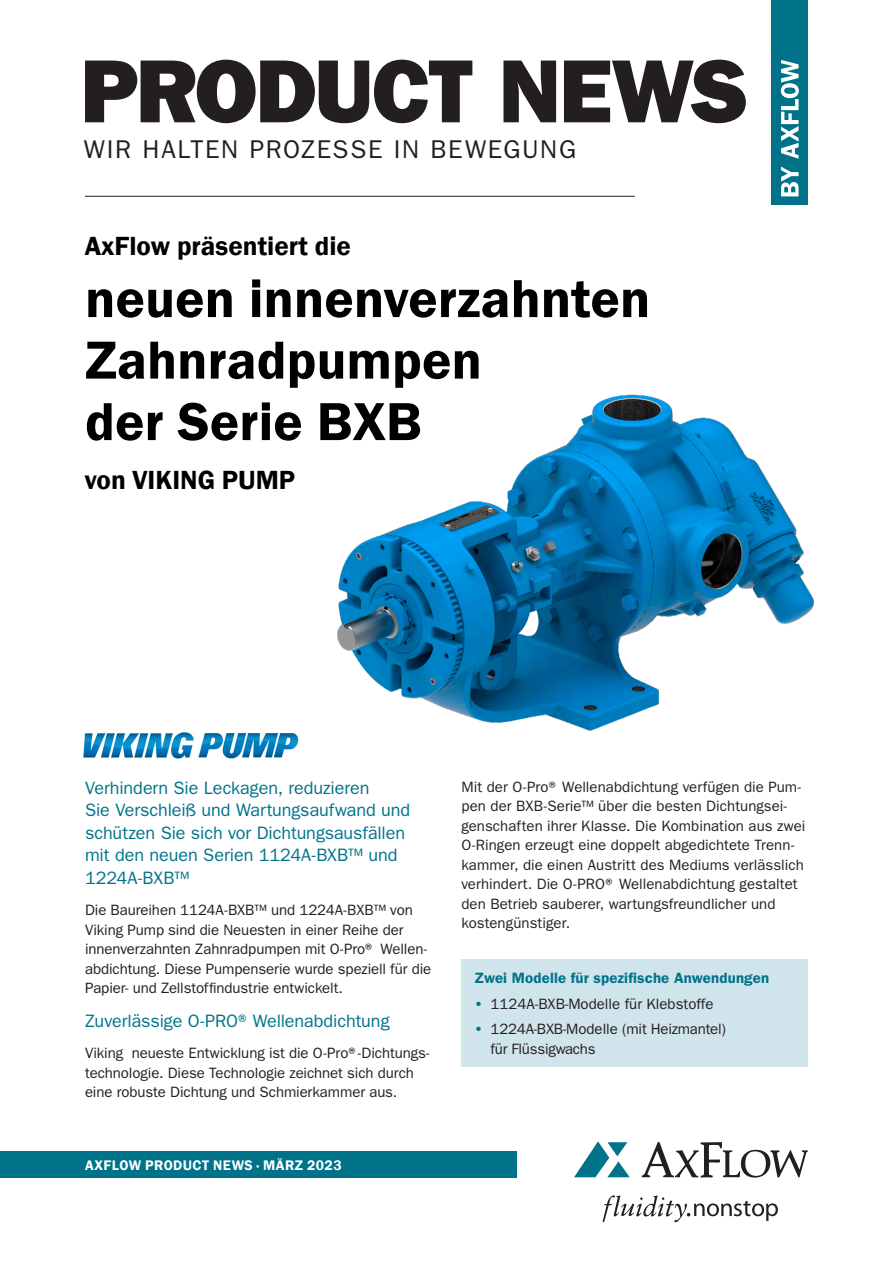
<style>
.page{position:relative;width:893px;height:1263px;background:#fff}
.page>*{position:absolute;margin:0;border:0;box-sizing:border-box;transform-origin:0 0}
.t1{font:600 55.35px/61.5px "Franklin Gothic";color:#000}
.t2{font:600 27px "Franklin Gothic";color:#000}
.t3{font:25.8px "ITC Franklin Gothic Std";letter-spacing:.065em;color:#231f20}
.t4{font:18px/22.5px "ITC Franklin Gothic Std";letter-spacing:-.005em;color:#00738a}
.t5{font:15px/19.5px "ITC Franklin Gothic Std";color:#231f20}
.t6{font:600 15px "ITC Franklin Gothic Std";letter-spacing:.01em;color:#00738a}
.t7{font:600 14.25px "Franklin Gothic";letter-spacing:.03em;color:#fff}
.s1{font-weight:600;color:#00738a}
</style>
<div class="page">
<svg style="left:574px;top:1141px;width:56px;height:36px"></svg>
<svg style="left:642px;top:1142px;width:166px;height:36px"></svg>
<svg style="left:602px;top:1195px;width:176px;height:27px"></svg>
<svg style="left:85px;top:60px;width:661px;height:63px"></svg>
<div style="left:772px;top:0;width:36px;height:205px;background:#00738a"></div>
<svg style="left:781px;top:60px;width:18px;height:136px"></svg>
<hr style="left:85px;top:196px;width:550px;height:1px;background:#231f20">
<div style="left:0;top:1152px;width:517px;height:26px;background:#00738a"></div>
<img style="left:84px;top:733px;width:215px;height:25px">
<div style="left:461px;top:960px;width:347px;height:107px;background:#d0e4eb"></div>
<img style="left:337px;top:394px;width:477px;height:337px">
<h3 class="t3" style="left:84px;top:135px;width:494px">WIR HALTEN PROZESSE IN BEWEGUNG</h3>
<h2 class="t2" style="left:85px;top:229px;width:268px">AxFlow präsentiert die</h2>
<h1 class="t1" style="left:85px;top:268px;width:567px">neuen innenverzahnten<br>Zahnradpumpen<br>der Serie BXB</h1>
<h2 class="t2" style="left:85px;top:463px;width:212px">von VIKING PUMP</h2>
<p class="t4" style="left:85px;top:776px;width:327px">Verhindern Sie Leckagen, reduzieren<br>Sie Verschleiß und Wartungsaufwand und schützen Sie sich vor Dichtungsausfällen mit den neuen Serien 1124A-BXB™ und 1224A-BXB™</p>
<p class="t5" style="left:85px;top:900px;width:348px">Die Baureihen 1124A-BXB™ und 1224A-BXB™ von Viking Pump sind die Neuesten in einer Reihe der innenverzahnten Zahnradpumpen mit O-Pro® Wellen&shy;abdichtung. Diese Pumpenserie wurde speziell für die Papier- und Zellstoffindustrie entwickelt.</p>
<p class="t4" style="left:85px;top:1009px;width:306px">Zuverlässige O-PRO® Wellenabdichtung</p>
<p class="t5" style="left:85px;top:1043px;width:346px">Viking neueste Entwicklung ist die O-Pro®-Dichtungs&shy;technologie. Diese Technologie zeichnet sich durch eine robuste Dichtung und Schmierkammer aus.</p>
<p class="t7" style="left:85px;top:1156px;width:258px">AXFLOW PRODUCT NEWS · MÄRZ 2023</p>
<p class="t5" style="left:461px;top:777px;width:346px">Mit der O-Pro® Wellenabdichtung verfügen die Pum&shy;pen der BXB-Serie™ über die besten Dichtungsei&shy;genschaften ihrer Klasse. Die Kombination aus zwei O-Ringen erzeugt eine doppelt abgedichtete Trenn&shy;kammer, die einen Austritt des Mediums verlässlich verhindert. Die O-PRO® Wellenabdichtung gestaltet den Betrieb sauberer, wartungsfreundlicher und kostengünstiger.</p>
<p class="t6" style="left:474px;top:969px;width:296px">Zwei Modelle für spezifische Anwendungen</p>
<p class="t5" style="left:474px;top:994px;width:241px"><span class="s1">•</span> 1124A-BXB-Modelle für Klebstoffe</p>
<p class="t5" style="left:491px;top:1020px;width:237px;text-indent:-16px"><span class="s1">•</span> 1224A-BXB-Modelle (mit Heizmantel) für Flüssigwachs</p>
</div>
